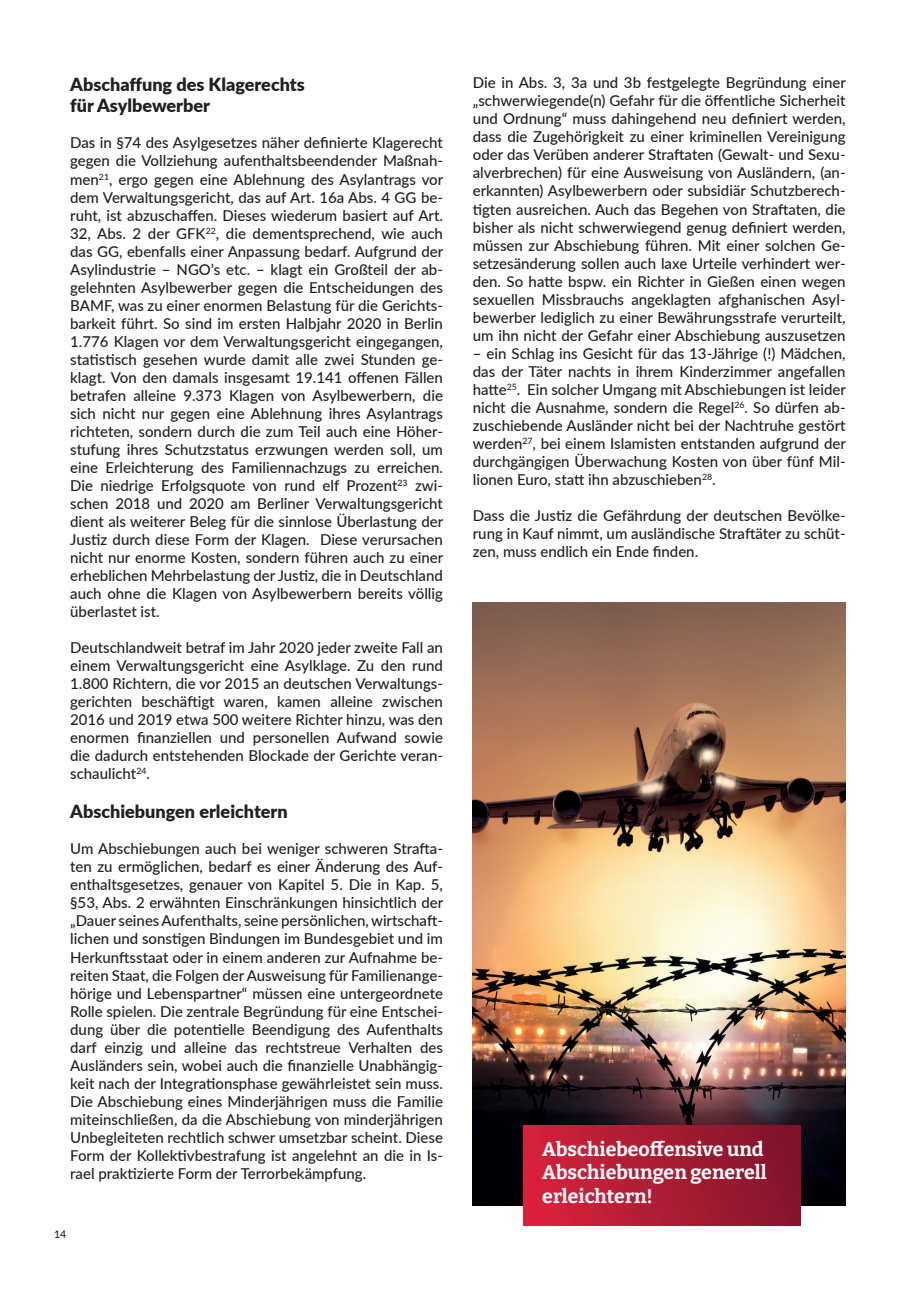
<style>
.page{position:relative;width:919px;height:1289px;background:#fff}
.page>*{position:absolute;margin:0;border:0;box-sizing:border-box;transform-origin:0 0}
.t1{font:100 19.5px/23.4px "Bitter";color:#fff}
.t2{font:900 18px/21.6px "Lato";color:#231f20}
.t3{font:500 15px/18px "Lato";color:#231f20;text-align:justify}
.t4{font:500 10.5px "Lato";color:#231f20}
</style>
<div class="page">
<img style="left:472px;top:603px;width:373px;height:602px">
<img style="left:523px;top:1124px;width:277px;height:101px">
<p class="t2" style="left:70px;top:73px;width:236px">Abschaffung des Klagerechts für Asylbewerber</p>
<p class="t3" style="left:70px;top:133px;width:374px">Das in §74 des Asylgesetzes näher definierte Klagerecht gegen die Vollziehung aufenthaltsbeendender Maßnah&shy;men<sup>21</sup>, ergo gegen eine Ablehnung des Asylantrags vor dem Verwaltungsgericht, das auf Art. 16a Abs. 4 GG be&shy;ruht, ist abzuschaffen. Dieses wiederum basiert auf Art.<br>32, Abs. 2 der GFK<sup>22</sup>, die dementsprechend, wie auch das GG, ebenfalls einer Anpassung bedarf. Aufgrund der Asylindustrie – NGO’s etc. – klagt ein Großteil der ab&shy;gelehnten Asylbewerber gegen die Entscheidungen des BAMF, was zu einer enormen Belastung für die Gerichts&shy;barkeit führt. So sind im ersten Halbjahr 2020 in Berlin 1.776 Klagen vor dem Verwaltungsgericht eingegangen, statistisch gesehen wurde damit alle zwei Stunden ge&shy;klagt. Von den damals insgesamt 19.141 offenen Fällen betrafen alleine 9.373 Klagen von Asylbewerbern, die sich nicht nur gegen eine Ablehnung ihres Asylantrags richteten, sondern durch die zum Teil auch eine Höher&shy;stufung ihres Schutzstatus erzwungen werden soll, um eine Erleichterung des Familiennachzugs zu erreichen.<br>Die niedrige Erfolgsquote von rund elf Prozent<sup>23</sup> zwi&shy;schen 2018 und 2020 am Berliner Verwaltungsgericht dient als weiterer Beleg für die sinnlose Überlastung der Justiz durch diese Form der Klagen. Diese verursachen nicht nur enorme Kosten, sondern führen auch zu einer erheblichen Mehrbelastung der Justiz, die in Deutschland auch ohne die Klagen von Asylbewerbern bereits völlig überlastet ist.</p>
<p class="t3" style="left:70px;top:637px;width:374px">Deutschlandweit betraf im Jahr 2020 jeder zweite Fall an einem Verwaltungsgericht eine Asylklage. Zu den rund 1.800 Richtern, die vor 2015 an deutschen Verwaltungs&shy;gerichten beschäftigt waren, kamen alleine zwischen 2016 und 2019 etwa 500 weitere Richter hinzu, was den enormen finanziellen und personellen Aufwand sowie die dadurch entstehenden Blockade der Gerichte veran&shy;schaulicht<sup>24</sup>.</p>
<p class="t2" style="left:70px;top:800px;width:219px">Abschiebungen erleichtern</p>
<p class="t3" style="left:70px;top:839px;width:374px">Um Abschiebungen auch bei weniger schweren Strafta&shy;ten zu ermöglichen, bedarf es einer Änderung des Auf&shy;enthaltsgesetzes, genauer von Kapitel 5. Die in Kap. 5, §53, Abs. 2 erwähnten Einschränkungen hinsichtlich der „Dauer seines Aufenthalts, seine persönlichen, wirtschaft&shy;lichen und sonstigen Bindungen im Bundesgebiet und im Herkunftsstaat oder in einem anderen zur Aufnahme be&shy;reiten Staat, die Folgen der Ausweisung für Familienange&shy;hörige und Lebenspartner“ müssen eine untergeordnete Rolle spielen. Die zentrale Begründung für eine Entschei&shy;dung über die potentielle Beendigung des Aufenthalts darf einzig und alleine das rechtstreue Verhalten des Ausländers sein, wobei auch die finanzielle Unabhängig&shy;keit nach der Integrationsphase gewährleistet sein muss.<br>Die Abschiebung eines Minderjährigen muss die Familie miteinschließen, da die Abschiebung von minderjährigen Unbegleiteten rechtlich schwer umsetzbar scheint. Diese Form der Kollektivbestrafung ist angelehnt an die in Is&shy;rael praktizierte Form der Terrorbekämpfung.</p>
<p class="t4" style="left:54px;top:1226px;width:14px">14</p>
<p class="t3" style="left:473px;top:73px;width:374px">Die in Abs. 3, 3a und 3b festgelegte Begründung einer „schwerwiegende(n) Gefahr für die öffentliche Sicherheit und Ordnung“ muss dahingehend neu definiert werden, dass die Zugehörigkeit zu einer kriminellen Vereinigung oder das Verüben anderer Straftaten (Gewalt- und Sexu&shy;alverbrechen) für eine Ausweisung von Ausländern, (an&shy;erkannten) Asylbewerbern oder subsidiär Schutzberech&shy;tigten ausreichen. Auch das Begehen von Straftaten, die bisher als nicht schwerwiegend genug definiert werden, müssen zur Abschiebung führen. Mit einer solchen Ge&shy;setzesänderung sollen auch laxe Urteile verhindert wer&shy;den. So hatte bspw. ein Richter in Gießen einen wegen sexuellen Missbrauchs angeklagten afghanischen Asyl&shy;bewerber lediglich zu einer Bewährungsstrafe verurteilt, um ihn nicht der Gefahr einer Abschiebung auszusetzen</p>
<p class="t3" style="left:472px;top:343px;width:374px">– ein Schlag ins Gesicht für das 13-Jährige (!) Mädchen, das der Täter nachts in ihrem Kinderzimmer angefallen hatte<sup>25</sup>. Ein solcher Umgang mit Abschiebungen ist leider nicht die Ausnahme, sondern die Regel<sup>26</sup>. So dürfen ab&shy;zuschiebende Ausländer nicht bei der Nachtruhe gestört werden<sup>27</sup>, bei einem Islamisten entstanden aufgrund der durchgängigen Überwachung Kosten von über fünf Mil&shy;lionen Euro, statt ihn abzuschieben<sup>28</sup>.</p>
<p class="t3" style="left:472px;top:505px;width:374px">Dass die Justiz die Gefährdung der deutschen Bevölke&shy;rung in Kauf nimmt, um ausländische Straftäter zu schüt&shy;zen, muss endlich ein Ende finden.</p>
<h1 class="t1" style="left:542px;top:1136px;width:226px">Abschiebeoffensive und<br>Abschiebungen generell erleichtern!</h1>
</div>
